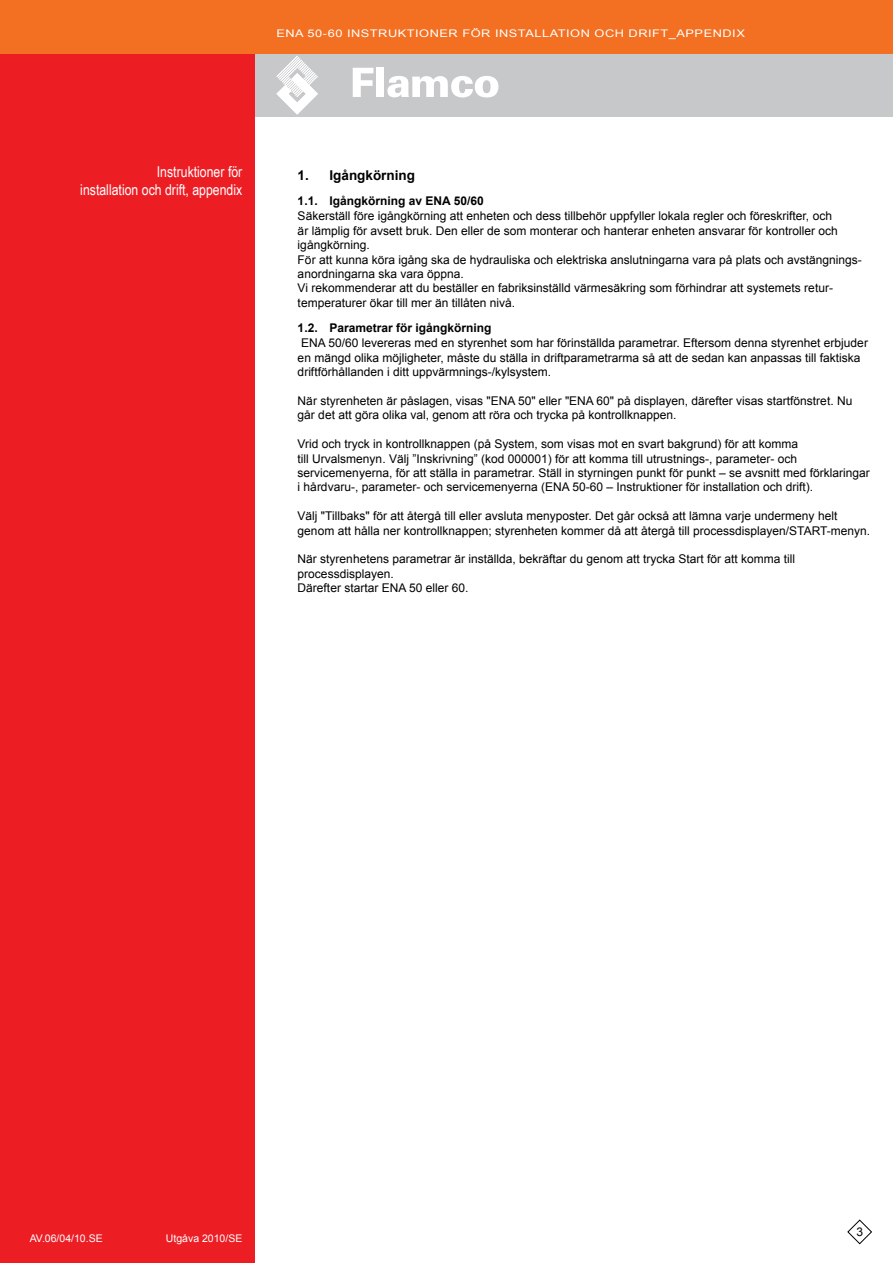
<style>
.page{position:relative;width:893px;height:1263px;background:#fff}
.page>*{position:absolute;margin:0;border:0;box-sizing:border-box;transform-origin:0 0}
.t1{font:15px/18px "Arial Narrow";color:#fff;text-align:right}
.t2{font:700 13.5px "Arial";color:#000}
.t3{font:12px/14.4px "Arial";color:#000}
.t4{font:700 12px "Arial";color:#000}
.t5{font:10.5px "Arial";letter-spacing:.04em;color:#fff;scale:1.22 1}
.t6{font:10.5px "Arial";letter-spacing:.04em;color:#fff}
.t7{font:10.5px "Arial";color:#fff}
</style>
<div class="page">
<div style="left:0;top:53px;width:893px;height:64px;background:#c7c8ca"></div>
<div style="left:0;top:0;width:255px;height:1263px;background:#ed1d24"></div>
<svg style="left:847px;top:1219px;width:25px;height:25px"></svg>
<div style="left:0;top:0;width:893px;height:53px;background:#f36f21"></div>
<svg style="left:276px;top:56px;width:42px;height:59px"></svg>
<svg style="left:353px;top:68px;width:20px;height:29px"></svg>
<div style="left:376px;top:68px;width:8px;height:29px;background:#fff"></div>
<svg style="left:387px;top:76px;width:111px;height:21px"></svg>
<p class="t5" style="left:276px;top:27px;width:385px">ENA 50-60 INSTRUKTIONER FÖR INSTALLATION OCH DRIFT_APPENDIX</p>
<p class="t1" style="left:80px;top:162px;width:164px">Instruktioner för<br>installation och drift, appendix</p>
<p class="t2" style="left:298px;top:166px;width:119px">1. Igångkörning</p>
<p class="t4" style="left:298px;top:193px;width:188px">1.1. Igångkörning av ENA 50/60</p>
<p class="t3" style="left:298px;top:209px;width:566px">Säkerställ före igångkörning att enheten och dess tillbehör uppfyller lokala regler och föreskrifter, och<br>är lämplig för avsett bruk. Den eller de som monterar och hanterar enheten ansvarar för kontroller och igångkörning.<br>För att kunna köra igång ska de hydrauliska och elektriska anslutningarna vara på plats och avstängnings&shy;anordningarna ska vara öppna.<br>Vi rekommenderar att du beställer en fabriksinställd värmesäkring som förhindrar att systemets retur&shy;temperaturer ökar till mer än tillåten nivå.</p>
<p class="t4" style="left:298px;top:320px;width:195px">1.2. Parametrar för igångkörning</p>
<p class="t3" style="left:298px;top:336px;width:572px">ENA 50/60 levereras med en styrenhet som har förinställda parametrar. Eftersom denna styrenhet erbjuder en mängd olika möjligheter, måste du ställa in driftparametrarma så att de sedan kan anpassas till faktiska driftförhållanden i ditt uppvärmnings-/kylsystem.</p>
<p class="t3" style="left:298px;top:394px;width:556px">När styrenheten är påslagen, visas "ENA 50" eller "ENA 60" på displayen, därefter visas startfönstret. Nu går det att göra olika val, genom att röra och trycka på kontrollknappen.</p>
<p class="t3" style="left:298px;top:437px;width:574px">Vrid och tryck in kontrollknappen (på System, som visas mot en svart bakgrund) för att komma<br>till Urvalsmenyn. Välj ”Inskrivning” (kod 000001) för att komma till utrustnings-, parameter- och servicemenyerna, för att ställa in parametrar. Ställ in styrningen punkt för punkt – se avsnitt med förklaringar i hårdvaru-, parameter- och servicemenyerna (ENA 50-60 – Instruktioner för installation och drift).</p>
<p class="t3" style="left:298px;top:509px;width:574px">Välj "Tillbaks" för att återgå till eller avsluta menyposter. Det går också att lämna varje undermeny helt genom att hålla ner kontrollknappen; styrenheten kommer då att återgå till processdisplayen/START-menyn.</p>
<p class="t3" style="left:298px;top:552px;width:499px">När styrenhetens parametrar är inställda, bekräftar du genom att trycka Start för att komma till processdisplayen.<br>Därefter startar ENA 50 eller 60.</p>
<p class="t6" style="left:30px;top:1231px;width:74px">AV.06/04/10.SE</p>
<p class="t7" style="left:166px;top:1231px;width:78px">Utgåva 2010/SE</p>
<p class="t3" style="left:856px;top:1225px;width:8px">3</p>
</div>
